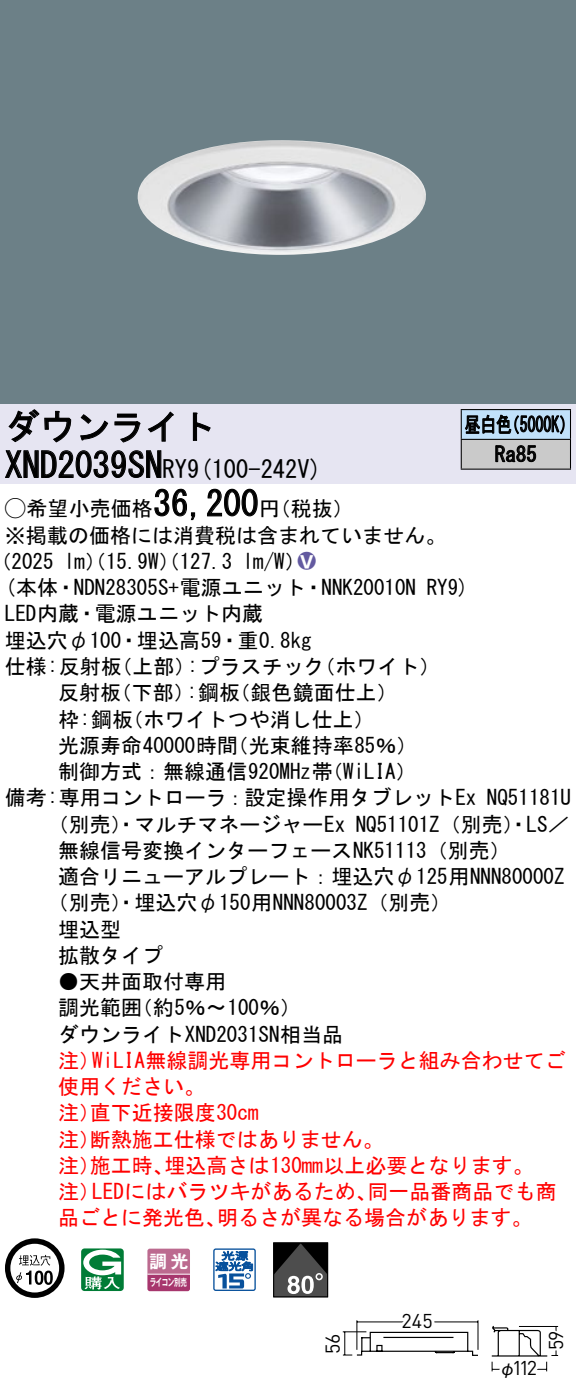
<style>
.page{position:relative;width:576px;height:1394px;background:#fff}
.page>*{position:absolute;margin:0;border:0;box-sizing:border-box;transform-origin:0 0}
.t1{font:35px "MS Gothic";color:#000}
.t2{font:24.5px "MS Gothic";color:#000}
.t3{font:21px/26.2px "MS Gothic";color:#000}
.t4{font:21px/26.2px "MS Gothic";color:#f00}
.t5{font:21px/29.8px "MS Gothic";color:#000;scale:.75 1}
.t6{font:21px "Ford Classification 1";color:#635aa0}
.t7{font:19.95px "DINOT";letter-spacing:-.04em;color:#000}
.t8{font:17.5px "Gothic MB101 Pro De Bold 90 pv RKSJ H";color:#fff}
.t9{font:17.5px "Gothic BBB Pro Medium 90 pv RKSJ H";color:#000}
.t10{font:10.15px "Gothic MB101 Pro De Bold 90 pv RKSJ H";letter-spacing:-.05em;color:#fff;scale:.65 1}
.s1{font-size:24.5px}
.s2{font-family:"Ford Classification 1"}
.s3{color:#fff}
</style>
<div class="page">
<div style="left:0;top:0;width:575px;height:404px;background:#6c8087"></div>
<img style="left:137px;top:140px;width:289px;height:115px">
<div style="left:0;top:404px;width:575px;height:79px;background:#e6e5f2"></div>
<svg style="left:8px;top:409px;width:64px;height:34px"></svg>
<svg style="left:80px;top:413px;width:60px;height:30px"></svg>
<svg style="left:147px;top:411px;width:26px;height:31px"></svg>
<svg style="left:192px;top:412px;width:19px;height:29px"></svg>
<svg style="left:5px;top:450px;width:157px;height:28px"></svg>
<svg style="left:154px;top:488px;width:42px;height:32px"></svg>
<svg style="left:207px;top:488px;width:51px;height:29px"></svg>
<svg style="left:5px;top:1238px;width:59px;height:59px"></svg>
<svg style="left:44px;top:1270px;width:9px;height:14px"></svg>
<svg style="left:81px;top:1248px;width:43px;height:42px"></svg>
<svg style="left:147px;top:1248px;width:43px;height:43px;background:#b65c86"></svg>
<hr style="left:147px;top:1273px;width:43px;height:1px;background:#fff">
<svg style="left:213px;top:1248px;width:43px;height:42px"></svg>
<div style="left:273px;top:1242px;width:55px;height:55px;border:1px solid #000"></div>
<svg style="left:273px;top:1243px;width:54px;height:53px;background:#474747"></svg>
<div style="left:461px;top:409px;width:109px;height:30px;background:#c1e1fa"></div>
<div style="left:461px;top:439px;width:109px;height:30px;background:#cacaca"></div>
<hr style="left:460px;top:409px;width:110px;height:1px;background:#000">
<hr style="left:569px;top:410px;width:2px;height:29px;background:#000">
<hr style="left:460px;top:439px;width:110px;height:1px;background:#000">
<hr style="left:569px;top:440px;width:2px;height:28px;background:#000">
<hr style="left:460px;top:468px;width:110px;height:2px;background:#000">
<svg style="left:460px;top:410px;width:104px;height:58px"></svg>
<svg style="left:491px;top:1325px;width:68px;height:47px"></svg>
<svg style="left:342px;top:1320px;width:137px;height:36px"></svg>
<h1 class="t1" style="left:5px;top:409px;width:212px">ダウンライト</h1>
<p class="t2" style="left:187px;top:456px;width:136px">(9 100-242 (V</p>
<h1 class="t1" style="left:5px;top:447px;width:184px">XND2039SN<span class="s1">RY</span></h1>
<h1 class="t1" style="left:153px;top:486px;width:106px">36,200</h1>
<p class="t3" style="left:5px;top:495px;width:442px"><span class="s2">A</span>希望小売価格<br>※掲載の価格には消費税は含まれていません。</p>
<p class="t6" style="left:298px;top:550px;width:19px">2<span class="s3">8</span></p>
<p class="t3" style="left:259px;top:495px;width:96px">（円税抜(</p>
<p class="t3" style="left:243px;top:548px;width:64px">l m (W/</p>
<p class="t3" style="left:-9px;top:548px;width:65px">（2025</p>
<p class="t3" style="left:64px;top:548px;width:169px">lm）（15.9 ）（W 127.3</p>
<p class="t5" style="left:494px;top:409px;width:57px;text-indent:-30px">昼白色<br>Ra85</p>
<p class="t5" style="left:504px;top:409px;width:96px">（5000 (K</p>
<p class="t3" style="left:5px;top:574px;width:412px">(本体・NDN28305 +S 電源ユニット・NNK20010N</p>
<p class="t3" style="left:5px;top:600px;width:259px">LED内蔵・電源ユニット内蔵</p>
<p class="t3" style="left:5px;top:627px;width:308px">埋込穴φ100・埋込高59・重0.8kg</p>
<p class="t3" style="left:314px;top:653px;width:127px">（ホワイト(</p>
<p class="t3" style="left:426px;top:574px;width:44px">RY (9</p>
<p class="t3" style="left:187px;top:653px;width:139px">:プラスチック</p>
<p class="t3" style="left:5px;top:653px;width:118px">仕様:反射板</p>
<p class="t3" style="left:111px;top:653px;width:85px">（上部）</p>
<p class="t3" style="left:58px;top:679px;width:64px">反射板</p>
<p class="t3" style="left:111px;top:679px;width:85px">（下部）</p>
<p class="t3" style="left:229px;top:679px;width:169px">（銀色鏡面仕上(</p>
<p class="t3" style="left:187px;top:679px;width:55px">:鋼板</p>
<p class="t3" style="left:58px;top:705px;width:76px">枠:鋼板</p>
<p class="t3" style="left:122px;top:705px;width:253px">（ホワイトつや消し仕上(</p>
<p class="t3" style="left:58px;top:732px;width:181px">光源寿命40000時間</p>
<p class="t3" style="left:227px;top:732px;width:191px">（光束維持率85％(</p>
<p class="t3" style="left:58px;top:758px;width:276px">制御方式：無線通信920MHz帯</p>
<p class="t3" style="left:322px;top:758px;width:96px">（WiLIA(</p>
<p class="t3" style="left:355px;top:784px;width:215px;text-indent:-350px">備考:専用コントローラ：設定操作用タブレットEx<br>NQ51101 （Z 別売）・LS／</p>
<p class="t3" style="left:486px;top:784px;width:85px">NQ51181U</p>
<p class="t3" style="left:48px;top:810px;width:299px">（別売）・マルチマネージャーEx</p>
<p class="t3" style="left:58px;top:837px;width:454px">無線信号変換インターフェースNK51113（別売(</p>
<p class="t3" style="left:58px;top:863px;width:507px">適合リニューアルプレート：埋込穴φ125用NNN80000Z</p>
<p class="t3" style="left:48px;top:889px;width:405px">（別売）・埋込穴φ150用NNN80003 （Z 別売(</p>
<p class="t3" style="left:58px;top:915px;width:64px">埋込型</p>
<p class="t3" style="left:58px;top:942px;width:106px">拡散タイプ</p>
<p class="t3" style="left:132px;top:968px;width:171px;text-indent:-73px">●天井面取付専用<br>（約5％〜100％(</p>
<p class="t3" style="left:58px;top:994px;width:286px">調光範囲<br>ダウンライトXND2031SN相当品</p>
<p class="t4" style="left:92px;top:1047px;width:475px">WiLIA無線調光専用コントローラと組み合わせてご</p>
<p class="t4" style="left:58px;top:1047px;width:43px">注）</p>
<p class="t4" style="left:58px;top:1073px;width:148px">使用ください。</p>
<p class="t4" style="left:90px;top:1099px;width:170px">直下近接限度30cm</p>
<p class="t4" style="left:90px;top:1099px;width:295px;text-indent:-32px">注）<br>断熱施工仕様ではありません。</p>
<p class="t4" style="left:58px;top:1125px;width:43px">注）</p>
<p class="t4" style="left:164px;top:1152px;width:370px">埋込高さは130mm以上必要となります。</p>
<p class="t4" style="left:90px;top:1152px;width:85px">施工時、</p>
<p class="t4" style="left:58px;top:1152px;width:43px">注）</p>
<p class="t4" style="left:92px;top:1178px;width:286px">LEDにはバラツキがあるため、</p>
<p class="t4" style="left:367px;top:1178px;width:190px">同一品番商品でも商</p>
<p class="t4" style="left:58px;top:1178px;width:43px">注）</p>
<p class="t4" style="left:58px;top:1204px;width:169px">品ごとに発光色、</p>
<p class="t4" style="left:217px;top:1204px;width:317px">明るさが異なる場合があります。</p>
<p class="t8" style="left:149px;top:1246px;width:41px">調光</p>
<p class="t10" style="left:150px;top:1274px;width:59px">ライコン別売</p>
<p class="t7" style="left:319px;top:1353px;width:22px;rotate:-90deg">56</p>
<p class="t7" style="left:401px;top:1307px;width:33px">245</p>
<p class="t7" style="left:512px;top:1354px;width:27px">112</p>
<p class="t9" style="left:498px;top:1353px;width:19px">φ</p>
<p class="t7" style="left:542px;top:1350px;width:21px;rotate:-90deg">59</p>
</div>
